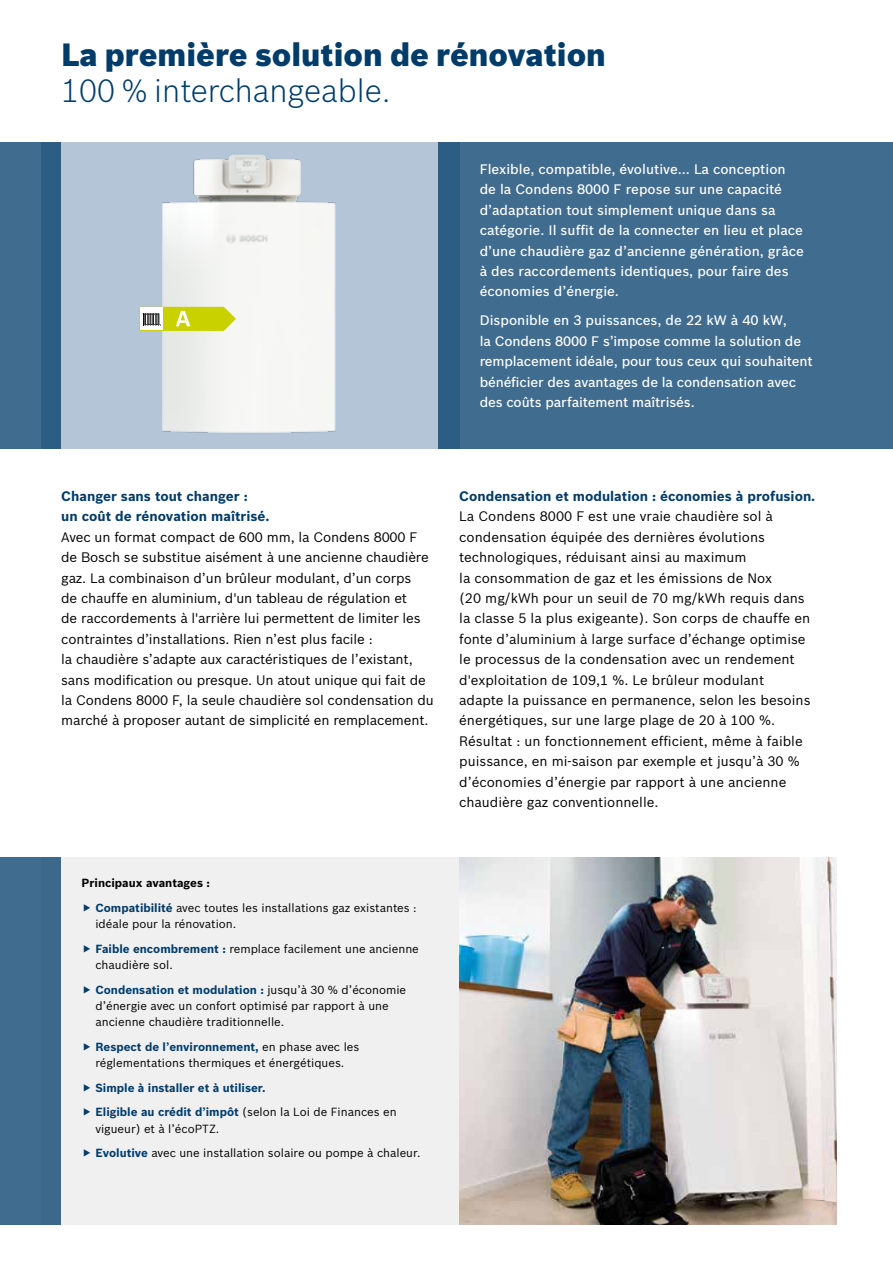
<style>
.page{position:relative;width:893px;height:1263px;background:#fff}
.page>*{position:absolute;margin:0;border:0;box-sizing:border-box;transform-origin:0 0}
.t1{font:900 31.5px "Bosch Sans";color:#003c6a}
.t2{font:300 31.5px "Bosch Sans";color:#003c6a}
.t3{font:13.5px/20.4px "Bosch Sans";color:#000}
.t4{font:500 13.5px/20.4px "Bosch Sans";color:#fff}
.t5{font:700 13.5px/20.4px "Bosch Sans";color:#003c6a}
.t6{font:11.55px/24.8px "Bosch Sans";color:#000}
.t7{font:700 11.55px/24.8px "Bosch Sans";color:#003c6a}
.s1{font-weight:700}
.s2{font-weight:700;color:#003c6a}
.s3{font-weight:400;color:#000}
</style>
<div class="page">
<div style="left:41px;top:857px;width:418px;height:368px;background:#f0f0f1"></div>
<div style="left:0;top:857px;width:61px;height:368px;background:#406c8f"></div>
<div style="left:41px;top:143px;width:418px;height:306px;background:#b3c5d7"></div>
<div style="left:0;top:143px;width:61px;height:306px;background:linear-gradient(to right,#477193,#2c5e85)"></div>
<div style="left:439px;top:143px;width:454px;height:306px;background:#406c8f"></div>
<img style="left:459px;top:857px;width:378px;height:368px">
<img style="left:139px;top:155px;width:197px;height:278px">
<svg style="left:139px;top:307px;width:97px;height:24px;background:#ccd248"></svg>
<h1 class="t1" style="left:61px;top:36px;width:546px">La première solution de rénovation</h1>
<h1 class="t2" style="left:61px;top:72px;width:331px">100 % interchangeable.</h1>
<p class="t4" style="left:480px;top:158px;width:326px">Flexible, compatible, évolutive... La conception de la Condens 8000 F repose sur une capacité d’adaptation tout simplement unique dans sa catégorie. Il suffit de la connecter en lieu et place d’une chaudière gaz d’ancienne génération, grâce à des raccordements identiques, pour faire des économies d’énergie.</p>
<p class="t4" style="left:480px;top:310px;width:334px">Disponible en 3 puissances, de 22 kW à 40 kW,<br>la Condens 8000 F s’impose comme la solution de remplacement idéale, pour tous ceux qui souhaitent bénéficier des avantages de la condensation avec des coûts parfaitement maîtrisés.</p>
<p class="t5" style="left:61px;top:486px;width:210px">Changer sans tout changer :<br>un coût de rénovation maîtrisé.</p>
<p class="t3" style="left:61px;top:526px;width:374px">Avec un format compact de 600 mm, la Condens 8000 F de Bosch se substitue aisément à une ancienne chaudière gaz. La combinaison d’un brûleur modulant, d’un corps<br>de chauffe en aluminium, d'un tableau de régulation et<br>de raccordements à l'arrière lui permettent de limiter les contraintes d’installations. Rien n’est plus facile :<br>la chaudière s’adapte aux caractéristiques de l’existant, sans modification ou presque. Un atout unique qui fait de la Condens 8000 F, la seule chaudière sol condensation du marché à proposer autant de simplicité en remplacement.</p>
<p class="t5" style="left:459px;top:486px;width:358px">Condensation et modulation : économies à profusion.</p>
<p class="t3" style="left:459px;top:506px;width:353px">La Condens 8000 F est une vraie chaudière sol à condensation équipée des dernières évolutions technologiques, réduisant ainsi au maximum<br>la consommation de gaz et les émissions de Nox<br>(20 mg/kWh pour un seuil de 70 mg/kWh requis dans la classe 5 la plus exigeante). Son corps de chauffe en fonte d’aluminium à large surface d’échange optimise le processus de la condensation avec un rendement d'exploitation de 109,1 %. Le brûleur modulant adapte la puissance en permanence, selon les besoins énergétiques, sur une large plage de 20 à 100 %.<br>Résultat : un fonctionnement efficient, même à faible puissance, en mi-saison par exemple et jusqu’à 30 % d’économies d’énergie par rapport à une ancienne chaudière gaz conventionnelle.</p>
<p class="t6" style="left:95px;top:870px;width:323px;text-indent:-14px"><span class="s1">Principaux avantages :<br></span><span class="s2">Compatibilité</span> avec toutes les installations gaz existantes :</p>
<p class="t6" style="left:95px;top:911px;width:325px">idéale pour la rénovation.<br><span class="s2">Faible encombrement :</span> remplace facilement une ancienne</p>
<p class="t6" style="left:95px;top:952px;width:312px">chaudière sol.<br><span class="s2">Condensation et modulation :</span> jusqu’à 30 % d’économie</p>
<p class="t6" style="left:95px;top:997px;width:295px;line-height:16.2px">d’énergie avec un confort optimisé par rapport à une ancienne chaudière traditionnelle.</p>
<p class="t6" style="left:95px;top:1038px;width:265px;line-height:16.2px"><span class="s2">Respect de l’environnement,</span> en phase avec les réglementations thermiques et énergétiques.</p>
<p class="t7" style="left:95px;top:1075px;width:303px">Simple à installer et à utiliser.<br>Eligible au crédit d’impôt <span class="s3">(selon la Loi de Finances en</span></p>
<p class="t6" style="left:95px;top:1116px;width:327px">vigueur) et à l’écoPTZ.<br><span class="s2">Evolutive</span> avec une installation solaire ou pompe à chaleur.</p>
</div>
